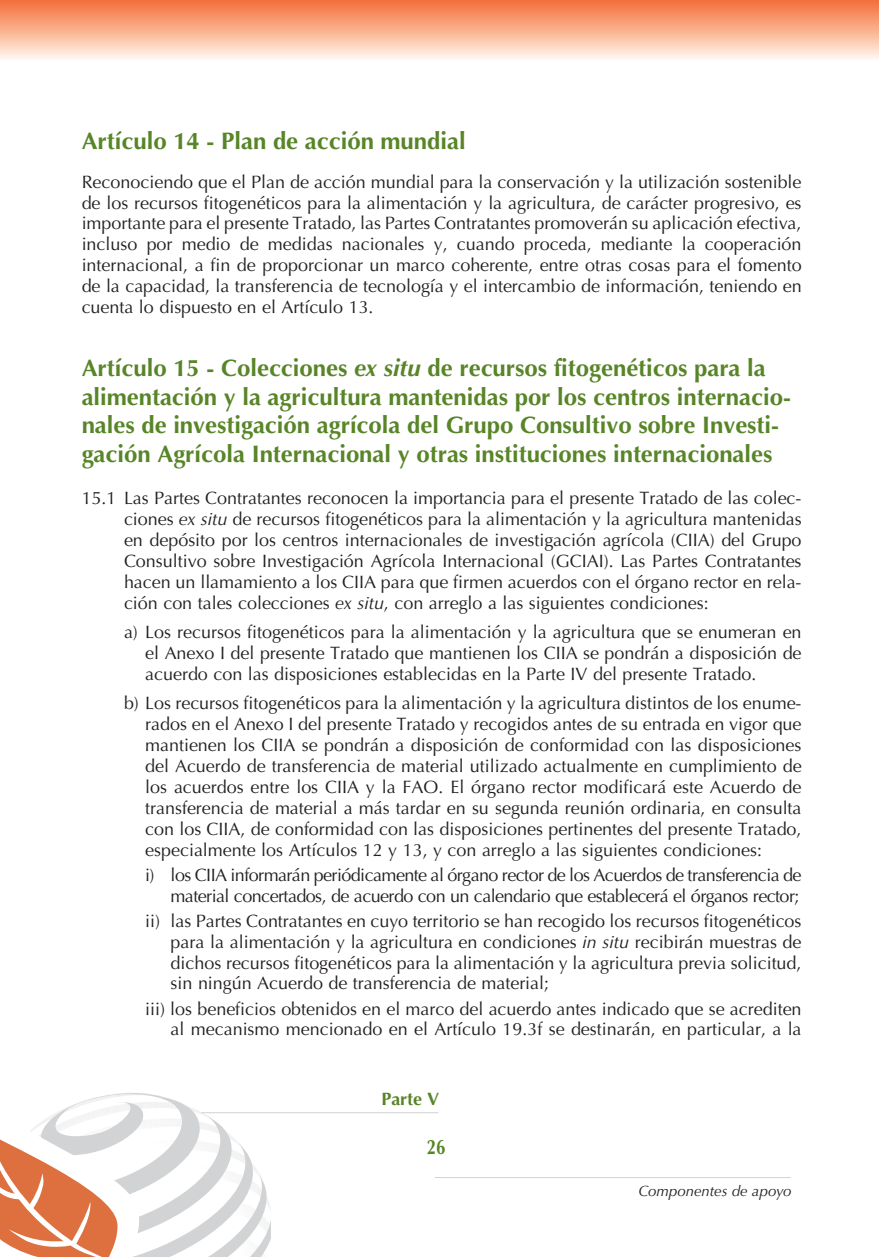
<style>
.page{position:relative;width:879px;height:1257px;background:#fff}
.page>*{position:absolute;margin:0;border:0;box-sizing:border-box;transform-origin:0 0}
.t1{font:700 23.85px/28.7px "Optima";color:#588527}
.t2{font:700 20.85px "Optima";color:#588527;scale:.8 1}
.t3{font:17.85px/20.9px "Optima";color:#231f20;text-align:justify}
.t4{font:17.85px/20.9px "Optima";letter-spacing:-.03em;color:#231f20;text-align:right}
.t5{font:700 17.85px "Optima";color:#588527}
.t6{font:italic 15px "Optima";color:#231f20}
.s1{font-style:italic}
</style>
<div class="page">
<svg style="left:0;top:1093px;width:271px;height:164px"></svg>
<hr style="left:201px;top:1112px;width:237px;height:1px;background:#d1d3d4">
<hr style="left:435px;top:1177px;width:355px;height:1px;background:#d1d3d4">
<div style="left:0;top:0;width:879px;height:60px;background:linear-gradient(to bottom,#f36e35,#fff5ea)"></div>
<h1 class="t1" style="left:82px;top:129px;width:385px">Artículo 14 - Plan de acción mundial</h1>
<p class="t3" style="left:82px;top:173px;width:721px">Reconociendo que el Plan de acción mundial para la conservación y la utilización sostenible de los recursos fitogenéticos para la alimentación y la agricultura, de carácter progresivo, es importante para el presente Tratado, las Partes Contratantes promoverán su aplicación efectiva, incluso por medio de medidas nacionales y, cuando proceda, mediante la cooperación internacional, a fin de proporcionar un marco coherente, entre otras cosas para el fomento de la capacidad, la transferencia de tecnología y el intercambio de información, teniendo en cuenta lo dispuesto en el Artículo 13.</p>
<p class="t1" style="left:82px;top:356px;width:711px">Artículo 15 - Colecciones <span class="s1">ex situ</span> de recursos fitogenéticos para la alimentación y la agricultura mantenidas por los centros internacio&shy;nales de investigación agrícola del Grupo Consultivo sobre Investi&shy;gación Agrícola Internacional y otras instituciones internacionales</p>
<p class="t3" style="left:124px;top:489px;width:679px;text-indent:-42px">15.1 Las Partes Contratantes reconocen la importancia para el presente Tratado de las colec&shy;ciones <span class="s1">ex situ</span> de recursos fitogenéticos para la alimentación y la agricultura mantenidas en depósito por los centros internacionales de investigación agrícola (CIIA) del Grupo Consultivo sobre Investigación Agrícola Internacional (GCIAI). Las Partes Contratantes hacen un llamamiento a los CIIA para que firmen acuerdos con el órgano rector en rela&shy;ción con tales colecciones <span class="s1">ex situ</span>, con arreglo a las siguientes condiciones:</p>
<p class="t3" style="left:145px;top:623px;width:658px;text-indent:-21px">a) Los recursos fitogenéticos para la alimentación y la agricultura que se enumeran en el Anexo I del presente Tratado que mantienen los CIIA se pondrán a disposición de acuerdo con las disposiciones establecidas en la Parte IV del presente Tratado.</p>
<p class="t3" style="left:145px;top:694px;width:658px;text-indent:-21px">b) Los recursos fitogenéticos para la alimentación y la agricultura distintos de los enume&shy;rados en el Anexo I del presente Tratado y recogidos antes de su entrada en vigor que mantienen los CIIA se pondrán a disposición de conformidad con las disposiciones del Acuerdo de transferencia de material utilizado actualmente en cumplimiento de los acuerdos entre los CIIA y la FAO. El órgano rector modificará este Acuerdo de transferencia de material a más tardar en su segunda reunión ordinaria, en consulta con los CIIA, de conformidad con las disposiciones pertinentes del presente Tratado, especialmente los Artículos 12 y 13, y con arreglo a las siguientes condiciones:</p>
<p class="t4" style="left:145px;top:866px;width:658px">i) los CIIA informarán periódicamente al órgano rector de los Acuerdos de transferencia de material concertados, de acuerdo con un calendario que establecerá el órganos rector;</p>
<p class="t3" style="left:171px;top:912px;width:632px;text-indent:-25px">ii) las Partes Contratantes en cuyo territorio se han recogido los recursos fitogenéticos para la alimentación y la agricultura en condiciones <span class="s1">in situ</span> recibirán muestras de dichos recursos fitogenéticos para la alimentación y la agricultura previa solicitud, sin ningún Acuerdo de transferencia de material;</p>
<p class="t3" style="left:145px;top:1000px;width:658px;text-align:right">iii) los beneficios obtenidos en el marco del acuerdo antes indicado que se acrediten al mecanismo mencionado en el Artículo 19.3f se destinarán, en particular, a la</p>
<p class="t5" style="left:381px;top:1092px;width:59px">Parte V</p>
<p class="t2" style="left:426px;top:1138px;width:25px">26</p>
<p class="t6" style="left:638px;top:1184px;width:154px">Componentes de apoyo</p>
</div>
